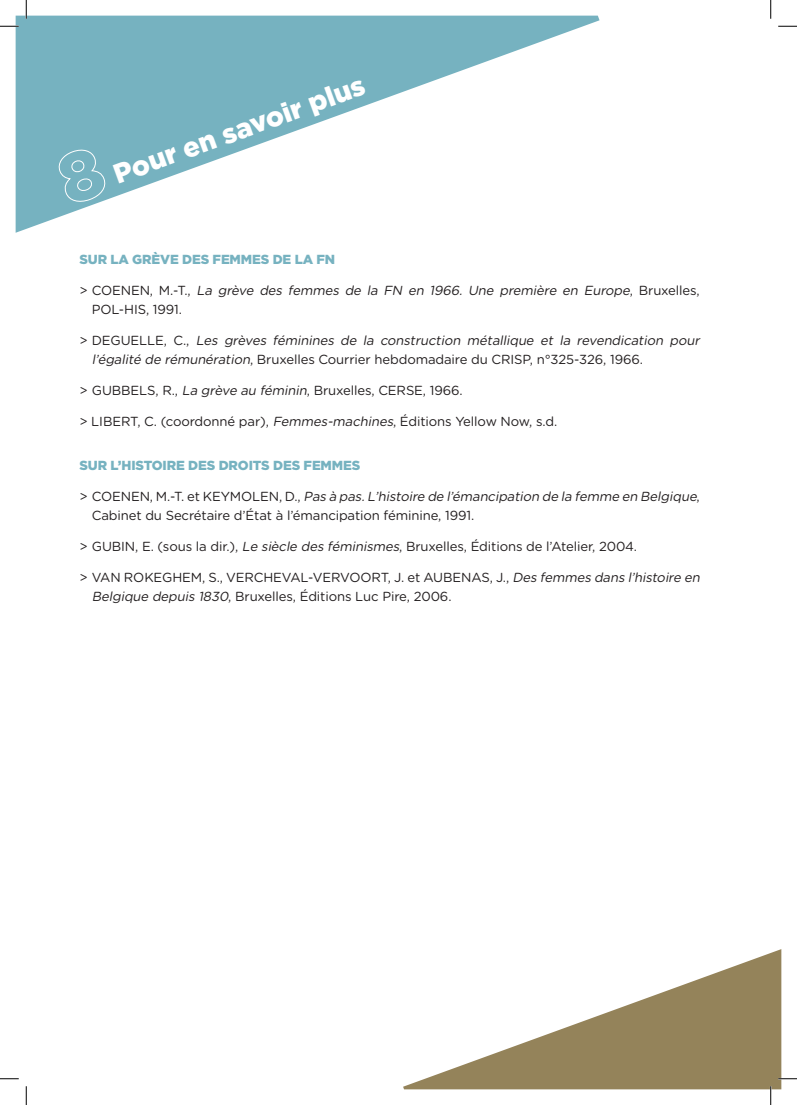
<style>
.page{position:relative;width:797px;height:1105px;background:#fff}
.page>*{position:absolute;margin:0;border:0;box-sizing:border-box;transform-origin:0 0}
.t1{font:900 27.5px "Gotham";color:#fff}
.t2{font:13.12px/18.8px "Gotham Rounded";letter-spacing:-.01em;color:#231f20}
.t3{font:italic 13.12px/18.8px "Gotham Rounded";color:#231f20}
.t4{font:900 13.12px "Gotham";letter-spacing:-.01em;color:#76b2c0}
.s1{font-style:normal}
.s2{font-style:italic}
</style>
<div class="page">
<svg style="left:16px;top:16px;width:583px;height:217px"></svg>
<svg style="left:57px;top:148px;width:50px;height:55px;background:#82b9c5"></svg>
<svg style="left:403px;top:949px;width:378px;height:140px;fill:#94835a"></svg>
<svg style="left:0;top:25px;width:19px;height:2px"></svg>
<svg style="left:778px;top:25px;width:19px;height:2px"></svg>
<svg style="left:0;top:1078px;width:19px;height:1px"></svg>
<svg style="left:778px;top:1078px;width:19px;height:1px"></svg>
<svg style="left:25px;top:0;width:2px;height:19px"></svg>
<svg style="left:25px;top:1086px;width:2px;height:19px"></svg>
<svg style="left:770px;top:0;width:1px;height:19px"></svg>
<svg style="left:770px;top:1086px;width:1px;height:19px"></svg>
<h1 class="t1" style="left:109px;top:160px;width:267px;rotate:-20deg">Pour en savoir plus</h1>
<p class="t4" style="left:79px;top:252px;width:257px">SUR LA GRÈVE DES FEMMES DE LA FN</p>
<p class="t3" style="left:92px;top:280px;width:609px;text-indent:-12px"><span class="s1">&gt; C O E N E N , M . -T. ,</span> La grève des femmes de la FN en 1966. Une première en Europe<span class="s1">, B r u x e l l e s ,<br>POL-HIS, 1991.</span></p>
<p class="t3" style="left:92px;top:330px;width:612px;text-indent:-12px"><span class="s1">&gt; D E G U E L L E , C . ,</span> Les grèves féminines de la construction métallique et la revendication pour l’égalité de rémunération<span class="s1">, Bruxelles Courrier hebdomadaire du CRISP, n°325-326, 1966.</span></p>
<p class="t2" style="left:79px;top:380px;width:385px">&gt; GUBBELS, R., <span class="s2">La grève au féminin</span>, Bruxelles, CERSE, 1966.</p>
<p class="t2" style="left:79px;top:411px;width:479px">&gt; LIBERT, C. (coordonné par), <span class="s2">Femmes-machines</span>, Éditions Yellow Now, s.d.</p>
<p class="t4" style="left:79px;top:457px;width:282px">SUR L’HISTOIRE DES DROITS DES FEMMES</p>
<p class="t2" style="left:92px;top:486px;width:609px;text-indent:-12px">&gt; C O E N E N , M . -T. e t K E Y M O L E N , D . , <span class="s2">Pas à pas.L’histoire de l’émancipation de la femme en Belgique</span>,<br>Cabinet du Secrétaire d’État à l’émancipation féminine, 1991.</p>
<p class="t2" style="left:79px;top:536px;width:559px">&gt; GUBIN, E. (sous la dir.), <span class="s2">Le siècle des féminismes</span>, Bruxelles, Éditions de l’Atelier, 2004.</p>
<p class="t2" style="left:92px;top:567px;width:612px;text-indent:-12px">&gt; VAN ROKEGHEM, S., VERCHEVAL-VERVOORT, J. et AUBENAS, J., <span class="s2">Des femmes dans l’histoire en<br>Belgique depuis 1830</span>, Bruxelles, Éditions Luc Pire, 2006.</p>
</div>
